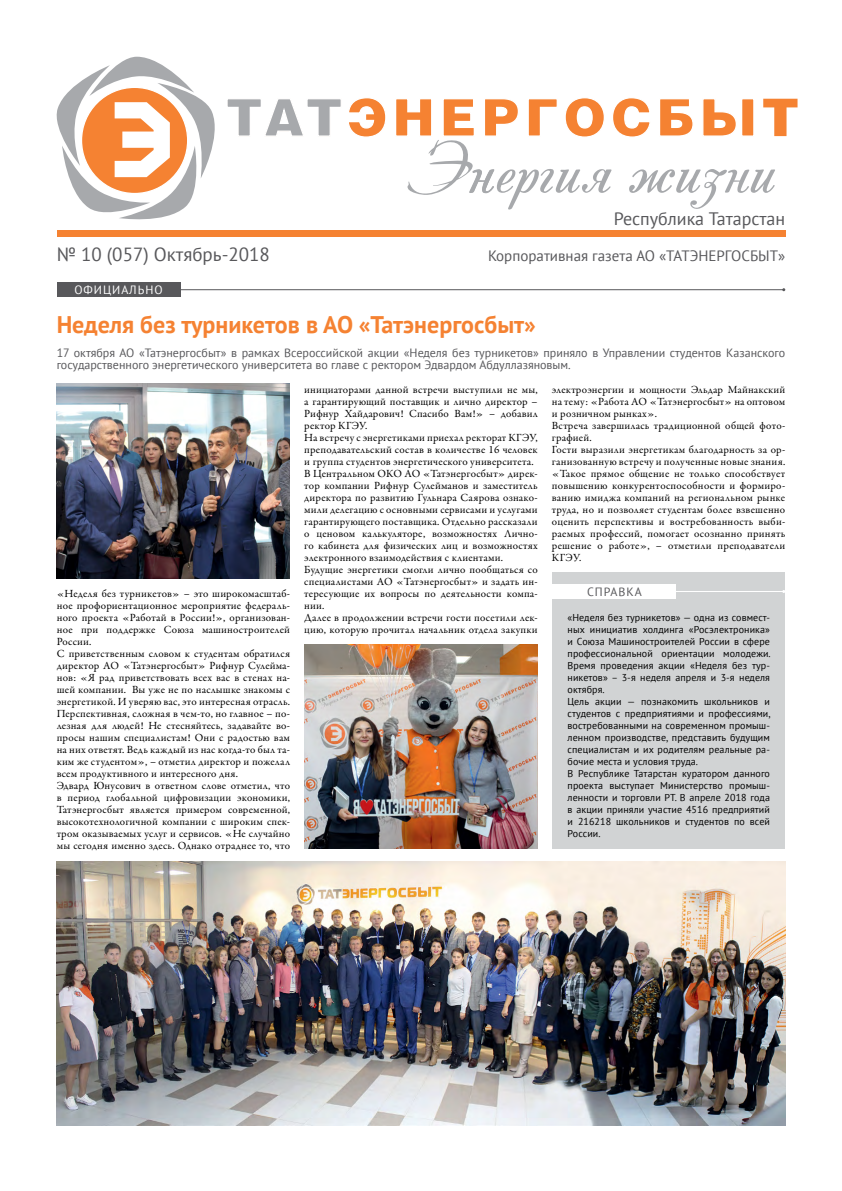
<style>
.page{position:relative;width:842px;height:1191px;background:#fff}
.page>*{position:absolute;margin:0;border:0;box-sizing:border-box;transform-origin:0 0}
.t1{font:700 24px "PT Sans";color:#f58232}
.t2{font:19px "PT Sans";color:#58585b}
.t3{font:18px "PT Sans";color:#58585b}
.t4{font:15px "PT Sans";color:#58585b}
.t5{font:12px/12px "PT Sans";color:#58585b}
.t6{font:12px "PT Sans";letter-spacing:.08em;color:#fff}
.t7{font:12px "PT Sans";letter-spacing:.08em;color:#58585b}
.t8{font:11px/12px "Garamond Premr Pro";letter-spacing:.02em;color:#000}
.t9{font:10px/12px "PT Sans";letter-spacing:.01em;color:#000}
</style>
<div class="page">
<div style="left:57px;top:231px;width:728px;height:6px;background:#f58232"></div>
<svg style="left:396px;top:98px;width:401px;height:111px"></svg>
<svg style="left:56px;top:57px;width:330px;height:163px"></svg>
<img style="left:57px;top:861px;width:728px;height:264px">
<div style="left:57px;top:283px;width:123px;height:14px;background:#58585b"></div>
<hr style="left:178px;top:289px;width:606px;height:1px;background:#58585b">
<div style="left:552px;top:572px;width:233px;height:276px;background:#d1d3d4"></div>
<img style="left:304px;top:645px;width:234px;height:203px">
<img style="left:57px;top:383px;width:233px;height:195px">
<div style="left:552px;top:584px;width:124px;height:14px;background:#fff"></div>
<hr style="left:674px;top:591px;width:111px;height:1px;background:#fff">
<h3 class="t3" style="left:614px;top:207px;width:173px">Республика Татарстан</h3>
<h2 class="t2" style="left:57px;top:242px;width:215px">№ 10 (057) Октябрь-2018</h2>
<h3 class="t4" style="left:488px;top:246px;width:299px">Корпоративная газета АО «ТАТЭНЕРГОСБЫТ»</h3>
<p class="t6" style="left:74px;top:282px;width:90px">ОФИЦИАЛЬНО</p>
<h1 class="t1" style="left:57px;top:308px;width:481px">Неделя без турникетов в АО «Татэнергосбыт»</h1>
<p class="t5" style="left:57px;top:346px;width:730px">17 октября АО «Татэнергосбыт» в рамках Всероссийской акции «Неделя без турникетов» приняло в Управлении студентов Казанского государственного энергетического университета во главе с ректором Эдвардом Абдуллазяновым.</p>
<p class="t8" style="left:552px;top:383px;width:235px">электроэнергии и мощности Эльдар Майнакский на тему: «Работа АО «Татэнергосбыт» на оптовом и розничном рынках».<br>Встреча завершилась традиционной общей фото&shy;графией.<br>Гости выразили энергетикам благодарность за ор&shy;ганизованную встречу и полученные новые знания. «Такое прямое общение не только способствует повышению конкурентоспособности и формиро&shy;ванию имиджа компаний на региональном рынке труда, но и позволяет студентам более взвешенно оценить перспективы и востребованность выби&shy;раемых профессий, помогает осознанно принять решение о работе», – отметили преподаватели КГЭУ.</p>
<p class="t8" style="left:304px;top:384px;width:235px">инициаторами данной встречи выступили не мы, а гарантирующий поставщик и лично директор – Рифнур Хайдарович! Спасибо Вам!» – добавил ректор КГЭУ.<br>На встречу с энергетиками приехал ректорат КГЭУ, преподавательский состав в количестве 16 человек и группа студентов энергетического университета.<br>В Центральном ОКО АО «Татэнергосбыт» дирек&shy;тор компании Рифнур Сулейманов и заместитель директора по развитию Гульнара Саярова ознако&shy;мили делегацию с основными сервисами и услугами гарантирующего поставщика. Отдельно рассказали о ценовом калькуляторе, возможностях Лично&shy;го кабинета для физических лиц и возможностях электронного взаимодействия с клиентами.<br>Будущие энергетики смогли лично пообщаться со специалистами АО «Татэнергосбыт» и задать ин&shy;тересующие их вопросы по деятельности компа&shy;нии.<br>Далее в продолжении встречи гости посетили лек&shy;цию, которую прочитал начальник отдела закупки</p>
<p class="t8" style="left:57px;top:588px;width:235px">«Неделя без турникетов» – это широкомасштаб&shy;ное профориентационное мероприятие федераль&shy;ного проекта «Работай в России!», организован&shy;ное при поддержке Cоюза машиностроителей России.<br>С приветственным словом к студентам обратился директор АО «Татэнергосбыт» Рифнур Сулейма&shy;нов: «Я рад приветствовать всех вас в стенах на&shy;шей компании. Вы уже не по наслышке знакомы с энергетикой. И уверяю вас, это интересная отрасль.<br>Перспективная, сложная в чем-то, но главное – по&shy;лезная для людей! Не стесняйтесь, задавайте во&shy;просы нашим специалистам! Они с радостью вам на них ответят. Ведь каждый из нас когда-то был та&shy;ким же студентом», – отметил директор и пожелал всем продуктивного и интересного дня.<br>Эдвард Юнусович в ответном слове отметил, что в период глобальной цифровизации экономики, Татэнергосбыт является примером современной, высокотехнологичной компании с широким спек&shy;тром оказываемых услуг и сервисов. «Не случайно мы сегодня именно здесь. Однако отраднее то, что</p>
<p class="t7" style="left:587px;top:584px;width:56px">СПРАВКА</p>
<p class="t9" style="left:567px;top:611px;width:205px">«Неделя без турникетов» — одна из совмест&shy;ных инициатив холдинга «Росэлектроника» и Союза Машиностроителей России в сфере профессиональной ориентации молодежи.<br>Время проведения акции «Неделя без тур&shy;никетов» – 3-я неделя апреля и 3-я неделя октября.<br>Цель акции — познакомить школьников и студентов с предприятиями и профессиями, востребованными на современном промыш&shy;ленном производстве, представить будущим специалистам и их родителям реальные ра&shy;бочие места и условия труда.<br>В Республике Татарстан куратором данного проекта выступает Министерство промыш&shy;ленности и торговли РТ. В апреле 2018 года в акции приняли участие 4516 предприятий и 216218 школьников и студентов по всей России.</p>
</div>
